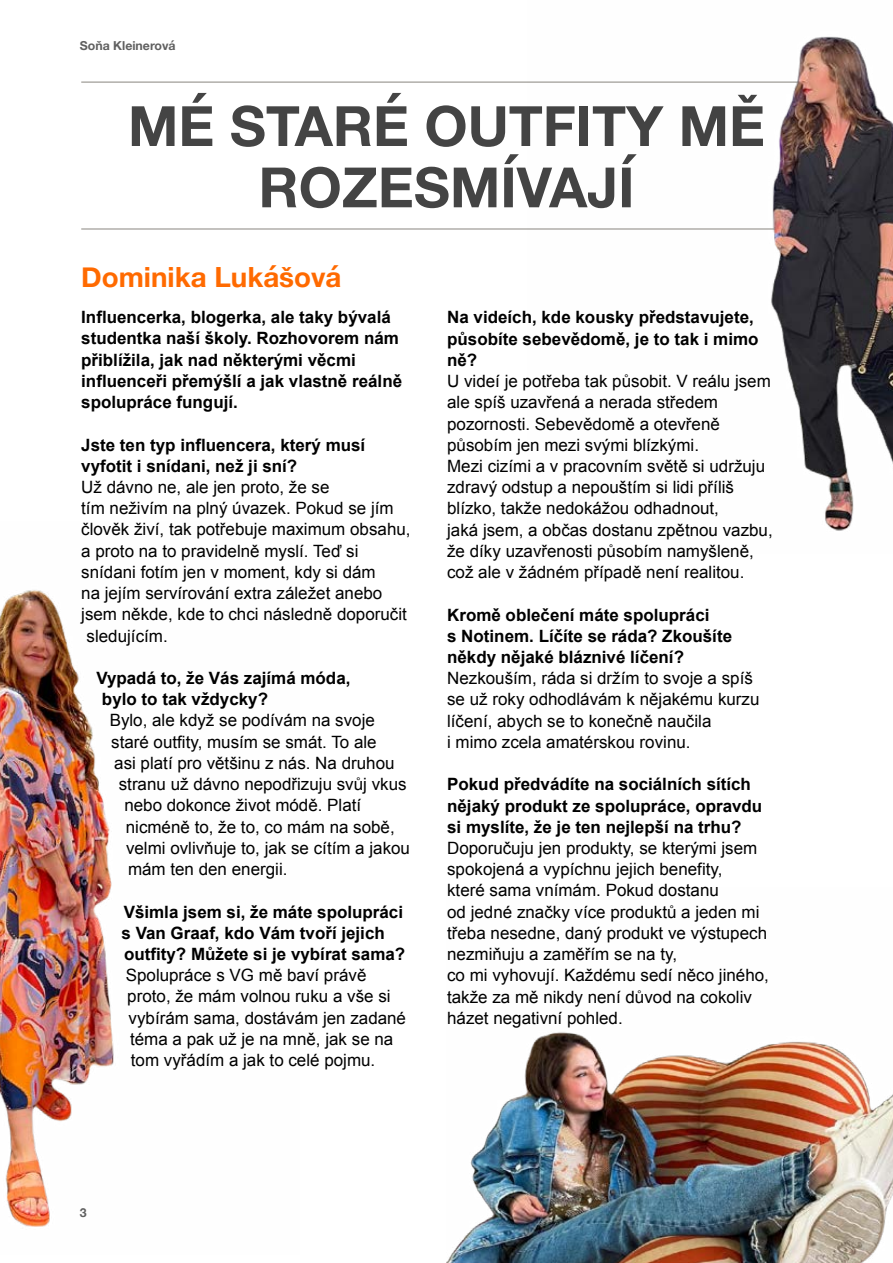
<style>
.page{position:relative;width:893px;height:1263px;background:#fff}
.page>*{position:absolute;margin:0;border:0;box-sizing:border-box;transform-origin:0 0}
.t1{font:700 55.5px/61.3px "Helvetica Neue";color:#444;text-align:center}
.t2{font:700 27.75px "Helvetica Neue";color:#ff6a00}
.t3{font:16.95px/21.1px "Arial";color:#000}
.t4{font:700 16.95px/21.1px "Arial";color:#000}
.t5{font:700 12.3px "Helvetica Neue";color:#606060}
</style>
<div class="page">
<hr style="left:81px;top:82px;width:731px;height:1px;background:#89857f">
<hr style="left:81px;top:229px;width:731px;height:1px;background:#89857f">
<img style="left:527px;top:36px;width:366px;height:495px">
<img style="left:0;top:590px;width:114px;height:637px">
<img style="left:446px;top:1032px;width:447px;height:231px">
<p class="t5" style="left:80px;top:36px;width:97px">Soňa Kleinerová</p>
<h1 class="t1" style="left:128px;top:97px;width:638px">MÉ STARÉ OUTFITY MĚ<br>ROZESMÍVAJÍ</h1>
<h2 class="t2" style="left:81px;top:255px;width:262px">Dominika Lukášová</h2>
<p class="t4" style="left:81px;top:307px;width:322px">Influencerka, blogerka, ale taky bývalá studentka naší školy. Rozhovorem nám přiblížila, jak nad některými věcmi influenceři přemýšlí a jak vlastně reálně spolupráce fungují.</p>
<p class="t4" style="left:81px;top:435px;width:286px">Jste ten typ influencera, který musí vyfotit i snídani, než ji sní?</p>
<p class="t3" style="left:81px;top:477px;width:250px">Už dávno ne, ale jen proto, že se</p>
<p class="t3" style="left:81px;top:498px;width:314px">tím neživím na plný úvazek. Pokud se jím</p>
<p class="t3" style="left:81px;top:519px;width:331px">člověk živí, tak potřebuje maximum obsahu,</p>
<p class="t3" style="left:81px;top:540px;width:279px">a proto na to pravidelně myslí. Teď si</p>
<p class="t3" style="left:81px;top:562px;width:296px">snídani fotím jen v moment, kdy si dám</p>
<p class="t3" style="left:81px;top:583px;width:303px">na jejím servírování extra záležet anebo</p>
<p class="t3" style="left:81px;top:604px;width:327px">jsem někde, kde to chci následně doporučit</p>
<p class="t3" style="left:87px;top:625px;width:83px">sledujícím.</p>
<p class="t4" style="left:102px;top:668px;width:250px;text-indent:-6px">Vypadá to, že Vás zajímá móda, bylo to tak vždycky?</p>
<p class="t3" style="left:110px;top:710px;width:267px">Bylo, ale když se podívám na svoje</p>
<p class="t3" style="left:111px;top:731px;width:267px">staré outfity, musím se smát. To ale</p>
<p class="t3" style="left:114px;top:753px;width:282px">asi platí pro většinu z nás. Na druhou</p>
<p class="t3" style="left:119px;top:774px;width:289px">stranu už dávno nepodřizuju svůj vkus</p>
<p class="t3" style="left:124px;top:795px;width:238px">nebo dokonce život módě. Platí</p>
<p class="t3" style="left:126px;top:816px;width:270px">nicméně to, že to, co mám na sobě,</p>
<p class="t3" style="left:126px;top:837px;width:286px">velmi ovlivňuje to, jak se cítím a jakou</p>
<p class="t3" style="left:128px;top:859px;width:161px">mám ten den energii.</p>
<p class="t4" style="left:122px;top:901px;width:285px">Všimla jsem si, že máte spolupráci s Van Graaf, kdo Vám tvoří jejich outfity? Můžete si je vybírat sama?</p>
<p class="t3" style="left:126px;top:965px;width:282px">Spolupráce s VG mě baví právě proto, že mám volnou ruku a vše si vybírám sama, dostávám jen zadané téma a pak už je na mně, jak se na tom vyřádím a jak to celé pojmu.</p>
<p class="t4" style="left:447px;top:307px;width:313px">Na videích, kde kousky představujete, působíte sebevědomě, je to tak i mimo ně?</p>
<p class="t3" style="left:447px;top:371px;width:327px">U videí je potřeba tak působit. V reálu jsem ale spíš uzavřená a nerada středem pozornosti. Sebevědomě a otevřeně působím jen mezi svými blízkými.<br>Mezi cizími a v pracovním světě si udržuju zdravý odstup a nepouštím si lidi příliš blízko, takže nedokážou odhadnout,<br>jaká jsem, a občas dostanu zpětnou vazbu, že díky uzavřenosti působím namyšleně, což ale v žádném případě není realitou.</p>
<p class="t4" style="left:447px;top:605px;width:286px">Kromě oblečení máte spolupráci<br>s Notinem. Líčíte se ráda? Zkoušíte někdy nějaké bláznivé líčení?</p>
<p class="t3" style="left:447px;top:668px;width:314px">Nezkouším, ráda si držím to svoje a spíš se už roky odhodlávám k nějakému kurzu líčení, abych se to konečně naučila<br>i mimo zcela amatérskou rovinu.</p>
<p class="t4" style="left:447px;top:774px;width:317px">Pokud předvádíte na sociálních sítích nějaký produkt ze spolupráce, opravdu si myslíte, že je ten nejlepší na trhu?</p>
<p class="t3" style="left:447px;top:838px;width:323px">Doporučuju jen produkty, se kterými jsem spokojená a vypíchnu jejich benefity,<br>které sama vnímám. Pokud dostanu<br>od jedné značky více produktů a jeden mi třeba nesedne, daný produkt ve výstupech nezmiňuju a zaměřím se na ty,<br>co mi vyhovují. Každému sedí něco jiného, takže za mě nikdy není důvod na cokoliv házet negativní pohled.</p>
<p class="t5" style="left:80px;top:1203px;width:8px">3</p>
</div>
